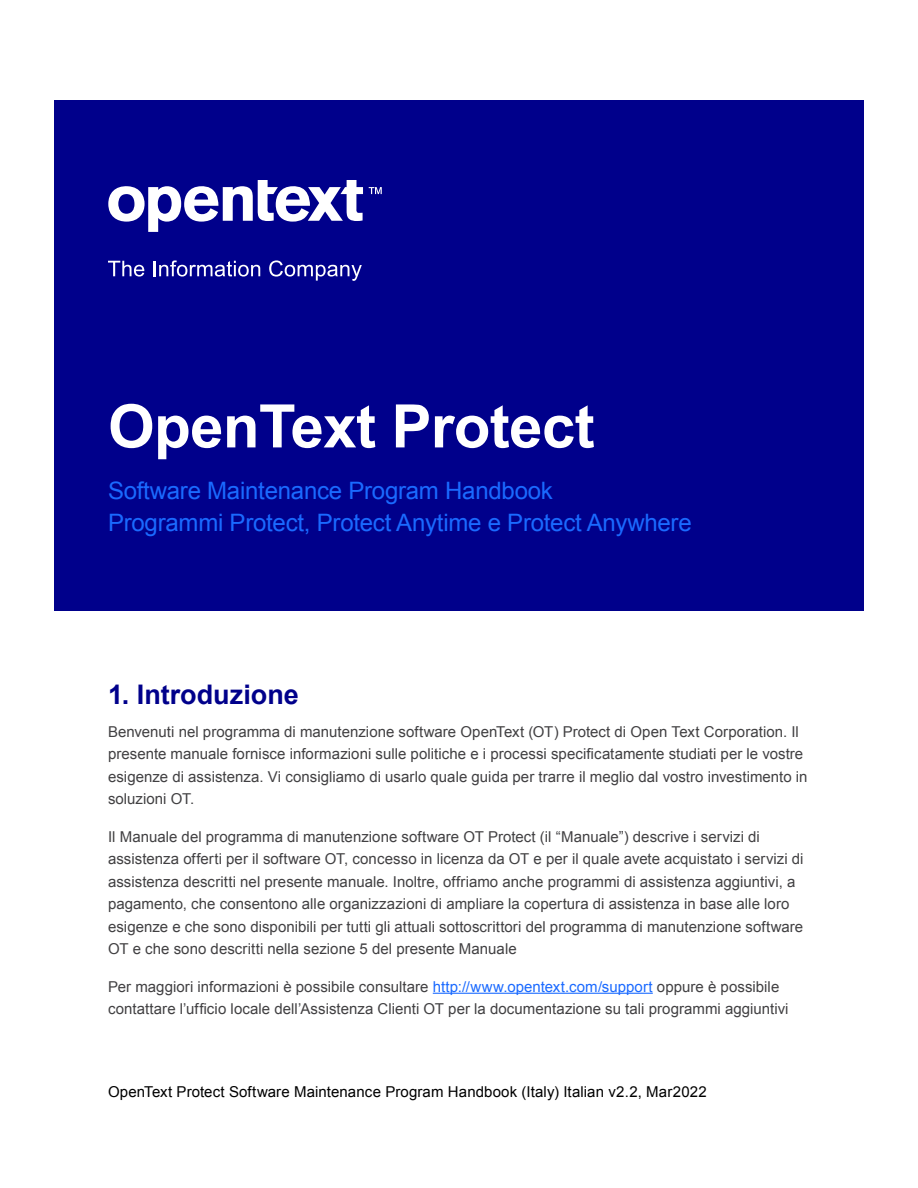
<style>
.page{position:relative;width:918px;height:1188px;background:#fff}
.page>*{position:absolute;margin:0;border:0;box-sizing:border-box;transform-origin:0 0}
.Title_Page_-_Main_Ti{font:700 60px "Arial";letter-spacing:-.01em;color:#fff}
.Body_-_Subhead1{font:700 27px "Arial";color:#00008b}
.TItle_Page_-_Subhead{font:24px/31.5px "Arial";letter-spacing:-.01em;color:#1a6aff}
.t1{font:15px/22.5px "Arial";color:#414042}
.t2{font:15px "Arial";letter-spacing:.005em;color:#000}
.s1{color:#1a6aff}
</style>
<div class="page">
<div style="left:54px;top:100px;width:810px;height:511px;background:#00008b"></div>
<svg style="left:369px;top:187px;width:13px;height:7px"></svg>
<svg style="left:108px;top:180px;width:255px;height:52px"></svg>
<svg style="left:108px;top:261px;width:36px;height:16px"></svg>
<svg style="left:154px;top:260px;width:106px;height:17px"></svg>
<svg style="left:269px;top:260px;width:93px;height:21px"></svg>
<hr style="left:433px;top:993px;width:220px;height:1px;background:#1a6aff">
<h1 class="Title_Page_-_Main_Ti" style="left:108px;top:387px;width:488px">OpenText Protect</h1>
<h2 class="TItle_Page_-_Subhead" style="left:108px;top:475px;width:585px">Software Maintenance Program Handbook<br>Programmi Protect, Protect Anytime e Protect Anywhere</h2>
<h3 class="Body_-_Subhead1" style="left:108px;top:676px;width:192px">1. Introduzione</h3>
<p class="t1" style="left:108px;top:720px;width:701px">Benvenuti nel programma di manutenzione software OpenText (OT) Protect di Open Text Corporation. Il presente manuale fornisce informazioni sulle politiche e i processi specificatamente studiati per le vostre esigenze di assistenza. Vi consigliamo di usarlo quale guida per trarre il meglio dal vostro investimento in soluzioni OT.</p>
<p class="t1" style="left:108px;top:825px;width:697px">Il Manuale del programma di manutenzione software OT Protect (il “Manuale”) descrive i servizi di assistenza offerti per il software OT, concesso in licenza da OT e per il quale avete acquistato i servizi di assistenza descritti nel presente manuale. Inoltre, offriamo anche programmi di assistenza aggiuntivi, a pagamento, che consentono alle organizzazioni di ampliare la copertura di assistenza in base alle loro esigenze e che sono disponibili per tutti gli attuali sottoscrittori del programma di manutenzione software OT e che sono descritti nella sezione 5 del presente Manuale</p>
<p class="t1" style="left:108px;top:975px;width:682px">Per maggiori informazioni è possibile consultare <span class="s1">http://www.opentext.com/support</span> oppure è possibile contattare l’ufficio locale dell’Assistenza Clienti OT per la documentazione su tali programmi aggiuntivi</p>
<p class="t2" style="left:108px;top:1082px;width:600px">OpenText Protect Software Maintenance Program Handbook (Italy) Italian v2.2, Mar2022</p>
</div>
